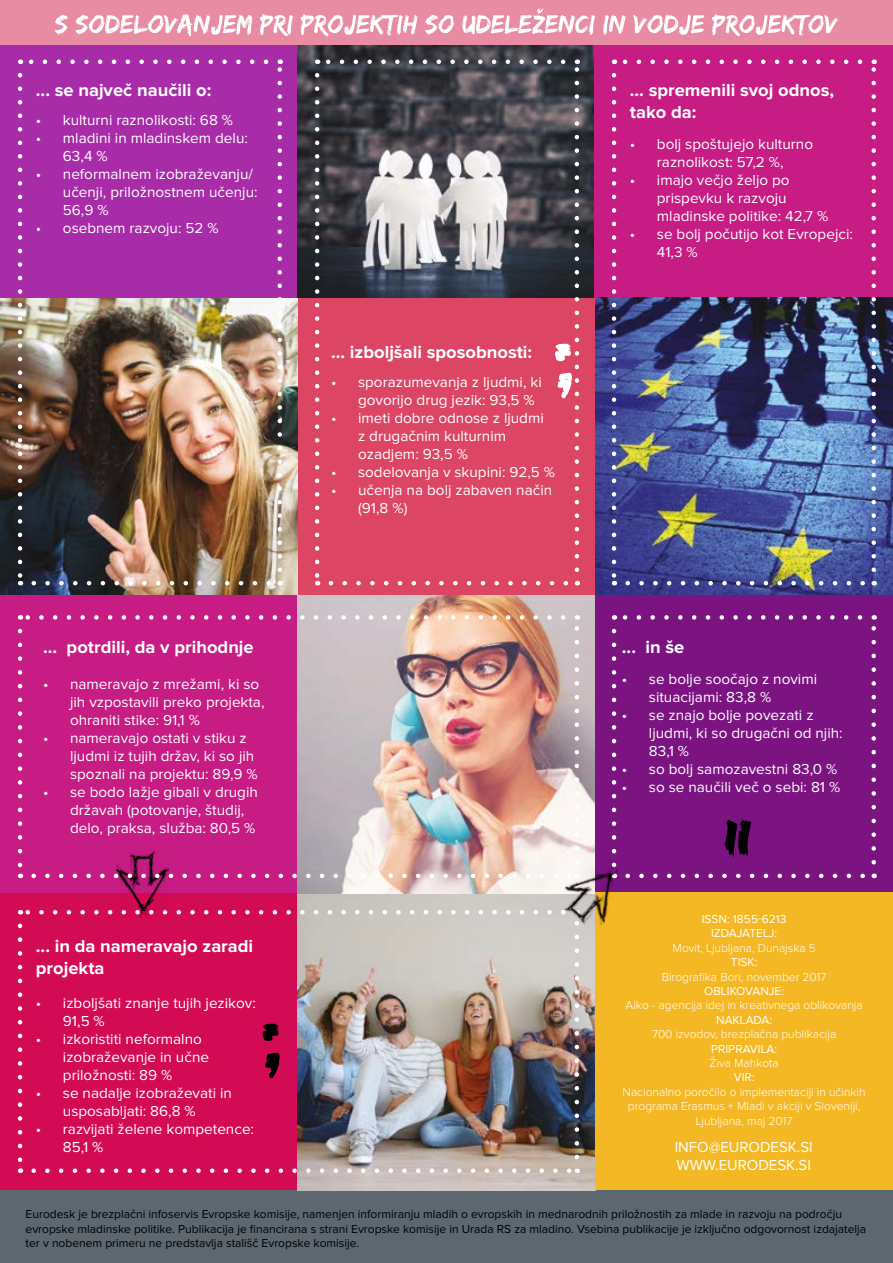
<style>
.page{position:relative;width:893px;height:1263px;background:#fff}
.page>*{position:absolute;margin:0;border:0;box-sizing:border-box;transform-origin:0 0}
.t1{font:700 18px/21.6px "Proxima Nova";color:#fff}
.t2{font:15px/18px "Proxima Nova";color:#fff}
.t3{font:12px/14.4px "Proxima Nova";color:#000}
.t4{font:300 12px/14.4px "Proxima Nova";color:#fff;text-align:center}
.t5{font:12px/14.4px "Proxima Nova";color:#fff;text-align:center}
</style>
<div class="page">
<div style="left:298px;top:298px;width:297px;height:297px;background:#dc4664"></div>
<img style="left:0;top:298px;width:298px;height:297px">
<div style="left:0;top:45px;width:298px;height:253px;background:#a82ba8"></div>
<img style="left:298px;top:45px;width:297px;height:252px">
<div style="left:595px;top:45px;width:298px;height:253px;background:#c61c83"></div>
<div style="left:0;top:595px;width:298px;height:298px;background:#c61c83"></div>
<div style="left:0;top:893px;width:298px;height:298px;background:#d30b54"></div>
<img style="left:595px;top:298px;width:298px;height:297px">
<div style="left:0;top:1190px;width:893px;height:73px;background:#5c6770"></div>
<svg style="left:34px;top:581px;width:239px;height:4px"></svg>
<svg style="left:28px;top:60px;width:238px;height:4px"></svg>
<svg style="left:18px;top:75px;width:4px;height:510px"></svg>
<svg style="left:278px;top:60px;width:4px;height:510px"></svg>
<svg style="left:628px;top:581px;width:239px;height:4px"></svg>
<svg style="left:622px;top:60px;width:238px;height:4px"></svg>
<svg style="left:612px;top:75px;width:4px;height:510px"></svg>
<svg style="left:871px;top:60px;width:5px;height:510px"></svg>
<img style="left:298px;top:893px;width:297px;height:298px">
<svg style="left:315px;top:60px;width:264px;height:525px"></svg>
<img style="left:298px;top:595px;width:297px;height:298px">
<svg style="left:263px;top:1024px;width:16px;height:54px"></svg>
<div style="left:595px;top:595px;width:298px;height:298px;background:#7b1481"></div>
<div style="left:595px;top:893px;width:298px;height:297px;background:#f4b824"></div>
<svg style="left:724px;top:819px;width:27px;height:38px"></svg>
<div style="left:0;top:0;width:893px;height:45px;background:#e88ca3"></div>
<svg style="left:55px;top:8px;width:783px;height:29px"></svg>
<svg style="left:34px;top:1168px;width:536px;height:5px"></svg>
<svg style="left:27px;top:910px;width:527px;height:4px"></svg>
<svg style="left:18px;top:926px;width:4px;height:247px"></svg>
<svg style="left:575px;top:935px;width:4px;height:222px"></svg>
<svg style="left:639px;top:874px;width:226px;height:4px"></svg>
<svg style="left:622px;top:615px;width:238px;height:5px"></svg>
<svg style="left:612px;top:631px;width:4px;height:220px"></svg>
<svg style="left:871px;top:615px;width:5px;height:247px"></svg>
<img style="left:116px;top:851px;width:53px;height:66px">
<img style="left:554px;top:851px;width:83px;height:84px">
<svg style="left:34px;top:874px;width:536px;height:4px"></svg>
<svg style="left:27px;top:615px;width:536px;height:5px"></svg>
<svg style="left:18px;top:631px;width:4px;height:247px"></svg>
<svg style="left:575px;top:615px;width:4px;height:247px"></svg>
<p class="t1" style="left:36px;top:80px;width:177px">... se največ naučili o:</p>
<p class="t2" style="left:36px;top:112px;width:199px">• kulturni raznolikosti: 68 %</p>
<p class="t2" style="left:63px;top:130px;width:186px;text-indent:-27px">• mladini in mladinskem delu:<br>63,4 %</p>
<p class="t2" style="left:63px;top:166px;width:196px;text-indent:-27px">• neformalnem izobraževanju/ učenji, priložnostnem učenju:<br>56,9 %</p>
<p class="t2" style="left:36px;top:220px;width:184px">• osebnem razvoju: 52 %</p>
<p class="t1" style="left:331px;top:342px;width:203px">... izboljšali sposobnosti:</p>
<p class="t2" style="left:358px;top:374px;width:185px;text-indent:-27px">• sporazumevanja z ljudmi, ki govorijo drug jezik: 93,5 %</p>
<p class="t2" style="left:358px;top:410px;width:187px;text-indent:-27px">• imeti dobre odnose z ljudmi z drugačnim kulturnim ozadjem: 93,5 %</p>
<p class="t2" style="left:331px;top:464px;width:226px">• sodelovanja v skupini: 92,5 %</p>
<p class="t2" style="left:358px;top:482px;width:196px;text-indent:-27px">• učenja na bolj zabaven način (91,8 %)</p>
<p class="t1" style="left:630px;top:80px;width:206px">... spremenili svoj odnos, tako da:</p>
<p class="t2" style="left:630px;top:136px;width:185px;text-align:center">• bolj spoštujejo kulturno raznolikost: 57,2 %,</p>
<p class="t2" style="left:657px;top:172px;width:173px;text-indent:-27px">• imajo večjo željo po prispevku k razvoju mladinske politike: 42,7 %</p>
<p class="t2" style="left:657px;top:226px;width:198px;text-indent:-27px">• se bolj počutijo kot Evropejci:<br>41,3 %</p>
<p class="t1" style="left:43px;top:637px;width:212px">... potrdili, da v prihodnje</p>
<p class="t1" style="left:622px;top:637px;width:64px">... in še</p>
<p class="t2" style="left:70px;top:675px;width:196px;text-indent:-27px">• nameravajo z mrežami, ki so jih vzpostavili preko projekta, ohraniti stike: 91,1 %</p>
<p class="t2" style="left:70px;top:729px;width:189px;text-indent:-27px">• nameravajo ostati v stiku z ljudmi iz tujih držav, ki so jih spoznali na projektu: 89,9 %</p>
<p class="t2" style="left:70px;top:783px;width:189px;text-indent:-27px">• se bodo lažje gibali v drugih državah (potovanje, študij, delo, praksa, služba: 80,5 %</p>
<p class="t2" style="left:649px;top:670px;width:170px;text-indent:-27px">• se bolje soočajo z novimi situacijami: 83,8 %</p>
<p class="t2" style="left:649px;top:706px;width:195px;text-indent:-27px">• se znajo bolje povezati z ljudmi, ki so drugačni od njih:<br>83,1 %</p>
<p class="t2" style="left:622px;top:760px;width:217px">• so bolj samozavestni 83,0 %</p>
<p class="t2" style="left:622px;top:778px;width:220px">• so se naučili več o sebi: 81 %</p>
<p class="t5" style="left:702px;top:912px;width:86px">ISSN: 1855-6213<br>IZDAJATELJ:</p>
<p class="t4" style="left:672px;top:941px;width:145px">Movit, Ljubljana, Dunajska 5</p>
<p class="t5" style="left:731px;top:955px;width:28px">TISK:</p>
<p class="t4" style="left:662px;top:970px;width:166px">Birografika Bori, november 2017</p>
<p class="t5" style="left:704px;top:984px;width:81px">OBLIKOVANJE:</p>
<p class="t4" style="left:626px;top:999px;width:238px">Aiko - agencija idej in kreativnega oblikovanja</p>
<p class="t5" style="left:716px;top:1013px;width:57px">NAKLADA:</p>
<p class="t4" style="left:652px;top:1027px;width:186px">700 izvodov, brezplačna publikacija</p>
<p class="t5" style="left:711px;top:1042px;width:68px">PRIPRAVILA:</p>
<p class="t4" style="left:709px;top:1056px;width:71px">Živa Mahkota</p>
<p class="t5" style="left:734px;top:1071px;width:22px">VIR:</p>
<p class="t4" style="left:623px;top:1085px;width:245px">Nacionalno poročilo o implementaciji in učinkih programa Erasmus + Mladi v akciji v Sloveniji,<br>Ljubljana, maj 2017</p>
<p class="t2" style="left:675px;top:1139px;width:140px">INFO@EURODESK.SI<br>WWW.EURODESK.SI</p>
<p class="t3" style="left:26px;top:1208px;width:842px">Eurodesk je brezplačni infoservis Evropske komisije, namenjen informiranju mladih o evropskih in mednarodnih priložnostih za mlade in razvoju na področju evropske mladinske politike. Publikacija je financirana s strani Evropske komisije in Urada RS za mladino. Vsebina publikacije je izključno odgovornost izdajatelja ter v nobenem primeru ne predstavlja stališč Evropske komisije.</p>
<p class="t1" style="left:36px;top:936px;width:219px">... in da nameravajo zaradi projekta</p>
<p class="t2" style="left:63px;top:995px;width:194px;text-indent:-27px">• izboljšati znanje tujih jezikov:<br>91,5 %</p>
<p class="t2" style="left:63px;top:1031px;width:148px;text-indent:-27px">• izkoristiti neformalno izobraževanje in učne priložnosti: 89 %</p>
<p class="t2" style="left:63px;top:1085px;width:171px;text-indent:-27px">• se nadalje izobraževati in usposabljati: 86,8 %</p>
<p class="t2" style="left:63px;top:1121px;width:193px;text-indent:-27px">• razvijati želene kompetence:<br>85,1 %</p>
</div>
